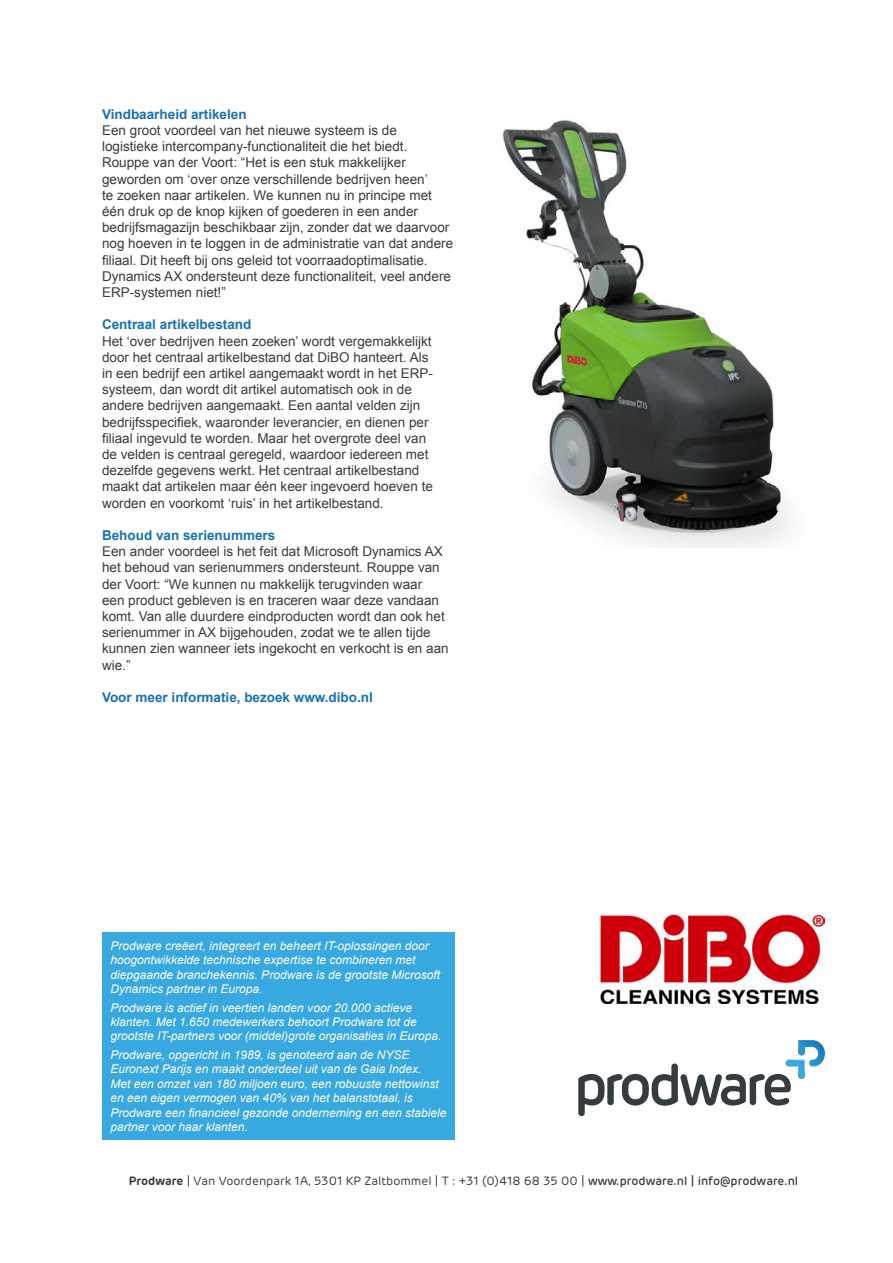
<style>
.page{position:relative;width:893px;height:1263px;background:#fff}
.page>*{position:absolute;margin:0;border:0;box-sizing:border-box;transform-origin:0 0}
.Texte{font:13.5px/16.2px "Arial";color:#353c3f}
.Titre_bleu{font:700 13.5px "Arial";color:#1a70b7}
.Style_de_paragraphe{font:italic 12px/14.4px "Arial";color:#fff}
.t1{font:12px "Rubrik";color:#353c3f}
.s1{font-weight:600}
.s2{font-weight:500}
</style>
<div class="page">
<svg style="left:578px;top:1040px;width:247px;height:76px"></svg>
<img style="left:503px;top:120px;width:286px;height:427px">
<div style="left:102px;top:932px;width:353px;height:207px;background:#37a8e0"></div>
<img style="left:601px;top:914px;width:224px;height:90px">
<p class="Titre_bleu" style="left:102px;top:105px;width:146px">Vindbaarheid artikelen</p>
<p class="Texte" style="left:102px;top:122px;width:353px">Een groot voordeel van het nieuwe systeem is de logistieke intercompany-functionaliteit die het biedt.<br>Rouppe van der Voort: “Het is een stuk makkelijker geworden om ‘over onze verschillende bedrijven heen’<br>te zoeken naar artikelen. We kunnen nu in principe met één druk op de knop kijken of goederen in een ander bedrijfsmagazijn beschikbaar zijn, zonder dat we daarvoor nog hoeven in te loggen in de administratie van dat andere filiaal. Dit heeft bij ons geleid tot voorraadoptimalisatie.<br>Dynamics AX ondersteunt deze functionaliteit, veel andere ERP-systemen niet!”</p>
<p class="Titre_bleu" style="left:102px;top:316px;width:151px">Centraal artikelbestand</p>
<p class="Texte" style="left:102px;top:333px;width:332px">Het ‘over bedrijven heen zoeken’ wordt vergemakkelijkt door het centraal artikelbestand dat DiBO hanteert. Als in een bedrijf een artikel aangemaakt wordt in het ERP&shy;systeem, dan wordt dit artikel automatisch ook in de andere bedrijven aangemaakt. Een aantal velden zijn bedrijfsspecifiek, waaronder leverancier, en dienen per filiaal ingevuld te worden. Maar het overgrote deel van de velden is centraal geregeld, waardoor iedereen met dezelfde gegevens werkt. Het centraal artikelbestand maakt dat artikelen maar één keer ingevoerd hoeven te worden en voorkomt ‘ruis’ in het artikelbestand.</p>
<p class="Titre_bleu" style="left:102px;top:526px;width:175px">Behoud van serienummers</p>
<p class="Texte" style="left:102px;top:544px;width:348px">Een ander voordeel is het feit dat Microsoft Dynamics AX het behoud van serienummers ondersteunt. Rouppe van der Voort: “We kunnen nu makkelijk terugvinden waar<br>een product gebleven is en traceren waar deze vandaan komt. Van alle duurdere eindproducten wordt dan ook het serienummer in AX bijgehouden, zodat we te allen tijde kunnen zien wanneer iets ingekocht en verkocht is en aan wie.”</p>
<p class="Titre_bleu" style="left:102px;top:688px;width:272px">Voor meer informatie, bezoek www.dibo.nl</p>
<p class="Style_de_paragraphe" style="left:111px;top:938px;width:331px">Prodware creëert, integreert en beheert IT-oplossingen door hoogontwikkelde technische expertise te combineren met diepgaande branchekennis. Prodware is de grootste Microsoft Dynamics partner in Europa.</p>
<p class="Style_de_paragraphe" style="left:111px;top:1000px;width:333px">Prodware is actief in veertien landen voor 20.000 actieve klanten. Met 1.650 medewerkers behoort Prodware tot de grootste IT-partners voor (middel)grote organisaties in Europa.</p>
<p class="Style_de_paragraphe" style="left:111px;top:1048px;width:337px">Prodware, opgericht in 1989, is genoteerd aan de NYSE Euronext Parijs en maakt onderdeel uit van de Gaia Index.<br>Met een omzet van 180 miljoen euro, een robuuste nettowinst en een eigen vermogen van 40% van het balanstotaal, is Prodware een financieel gezonde onderneming en een stabiele partner voor haar klanten.</p>
<p class="t1" style="left:129px;top:1173px;width:671px"><span class="s1">Prodware</span> | Van Voordenpark 1A, 5301 KP Zaltbommel | T : +31 (0)418 68 35 00 | <span class="s2">www.prodware.nl | info@prodware.nl</span></p>
</div>
